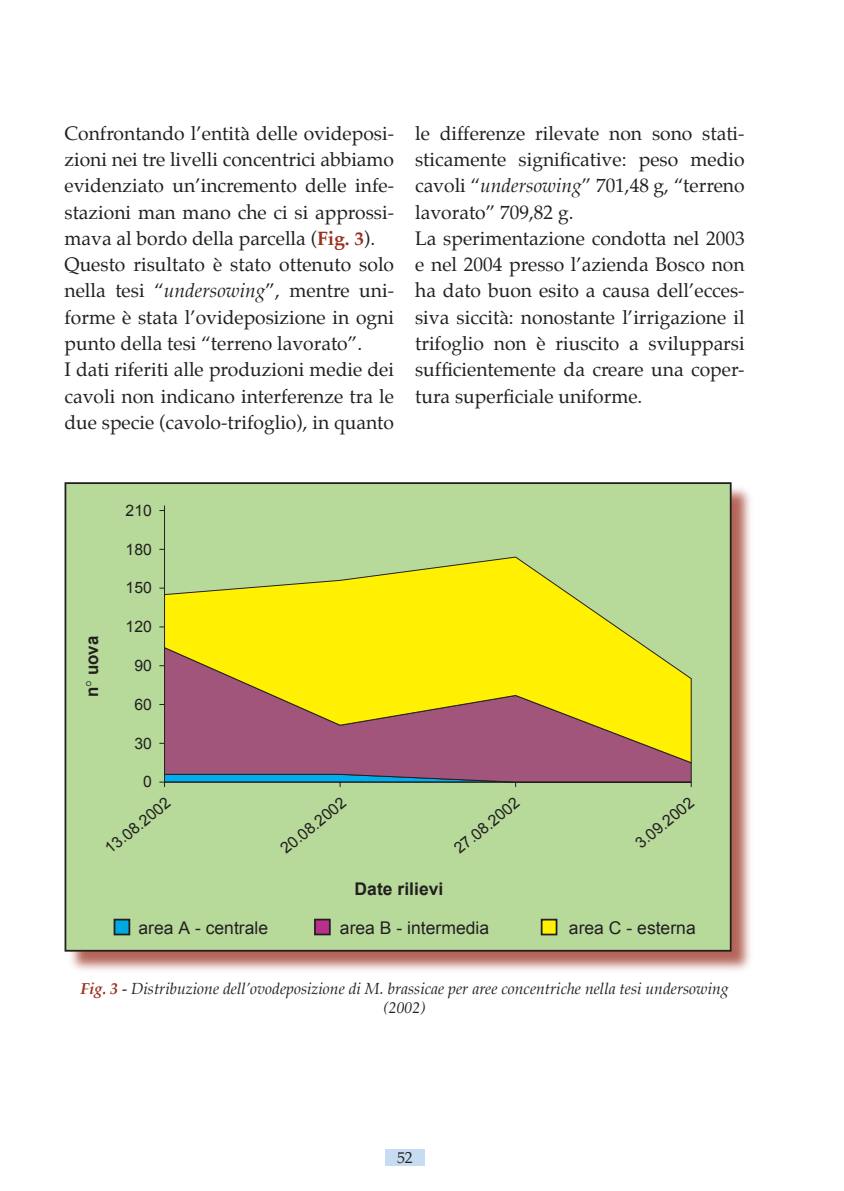
<style>
.page{position:relative;width:844px;height:1191px;background:#fff}
.page>*{position:absolute;margin:0;border:0;box-sizing:border-box;transform-origin:0 0}
.t1{font:19.25px/26.2px "Palatino";color:#231f20}
.t2{font:17.5px "Arial";color:#231f20}
.t3{font:700 17.5px "Arial";color:#231f20}
.t4{font:700 17.5px "Arial";color:#231f20;scale:.96 1}
.t5{font:italic 15.75px/19.2px "Palatino";color:#231f20;text-align:center}
.t6{font:15.75px "Arial";color:#231f20}
.t7{font:15.75px "Palatino";color:#231f20}
.s1{font-weight:700;color:#9b3020}
.s2{font-style:italic}
</style>
<div class="page">
<div style="left:66px;top:484px;width:688px;height:490px;background:#9b3020;opacity:.75"></div>
<div style="left:65px;top:483px;width:665px;height:467px;background:#b7da9b"></div>
<div style="left:64px;top:482px;width:667px;height:469px;border:2px solid #231f20"></div>
<div style="left:164px;top:763px;width:527px;height:11px;background:#a1557a"></div>
<svg style="left:164px;top:556px;width:527px;height:207px"></svg>
<svg style="left:159px;top:774px;width:532px;height:13px"></svg>
<div style="left:541px;top:919px;width:15px;height:15px;background:#fff101"></div>
<div style="left:540px;top:918px;width:17px;height:17px;border:2px solid #231f20"></div>
<div style="left:114px;top:919px;width:15px;height:15px;background:#00a9e0"></div>
<div style="left:114px;top:918px;width:16px;height:17px;border:2px solid #231f20"></div>
<div style="left:315px;top:919px;width:15px;height:15px;background:#b7308b"></div>
<div style="left:314px;top:918px;width:16px;height:17px;border:2px solid #231f20"></div>
<hr style="left:164px;top:505px;width:1px;height:89px;background:#231f20">
<div style="left:385px;top:1148px;width:39px;height:17px;background:#c7dcf1"></div>
<p class="t1" style="left:64px;top:122px;width:331px">Confrontando l’entità delle ovideposi&shy;zioni nei tre livelli concentrici abbiamo evidenziato un’incremento delle infe&shy;stazioni man mano che ci si approssi&shy;mava al bordo della parcella (<span class="s1">Fig. 3</span>).<br>Questo risultato è stato ottenuto solo nella tesi “<span class="s2">undersowing</span>”, mentre uni&shy;forme è stata l’ovideposizione in ogni punto della tesi “terreno lavorato”.<br>I dati riferiti alle produzioni medie dei cavoli non indicano interferenze tra le due specie (cavolo-trifoglio), in quanto</p>
<p class="t1" style="left:415px;top:122px;width:331px">le differenze rilevate non sono stati&shy;sticamente significative: peso medio cavoli “<span class="s2">undersowing</span>” 701,48 g, “terreno lavorato” 709,82 g.<br>La sperimentazione condotta nel 2003 e nel 2004 presso l’azienda Bosco non ha dato buon esito a causa dell’ecces&shy;siva siccità: nonostante l’irrigazione il trifoglio non è riuscito a svilupparsi sufficientemente da creare una coper&shy;tura superficiale uniforme.</p>
<p class="t6" style="left:126px;top:501px;width:28px">210</p>
<p class="t6" style="left:126px;top:540px;width:28px">180</p>
<p class="t6" style="left:126px;top:579px;width:28px">150</p>
<p class="t4" style="left:82px;top:697px;width:65px;rotate:-90deg">n uova</p>
<p class="t6" style="left:126px;top:618px;width:28px">120</p>
<p class="t6" style="left:134px;top:656px;width:19px">90</p>
<p class="t6" style="left:134px;top:695px;width:19px">60</p>
<p class="t6" style="left:134px;top:734px;width:19px">30</p>
<p class="t6" style="left:143px;top:773px;width:10px">0</p>
<p class="t6" style="left:102px;top:843px;width:80px;rotate:-39deg">13.08.2002</p>
<p class="t6" style="left:277px;top:843px;width:80px;rotate:-39deg">20.08.2002</p>
<p class="t6" style="left:450px;top:843px;width:80px;rotate:-39deg">27.08.2002</p>
<p class="t6" style="left:631px;top:837px;width:72px;rotate:-39deg">3.09.2002</p>
<p class="t3" style="left:354px;top:879px;width:90px">Date rilievi</p>
<p class="t2" style="left:138px;top:918px;width:131px">area A - centrale</p>
<p class="t2" style="left:340px;top:918px;width:151px">area B - intermedia</p>
<p class="t2" style="left:568px;top:918px;width:128px">area C - esterna</p>
<p class="t5" style="left:80px;top:980px;width:649px"><span class="s1">Fig. 3</span> - Distribuzione dell’ovodeposizione di M. brassicae per aree concentriche nella tesi undersowing (2002)</p>
<p class="t7" style="left:397px;top:1146px;width:17px">52</p>
</div>
